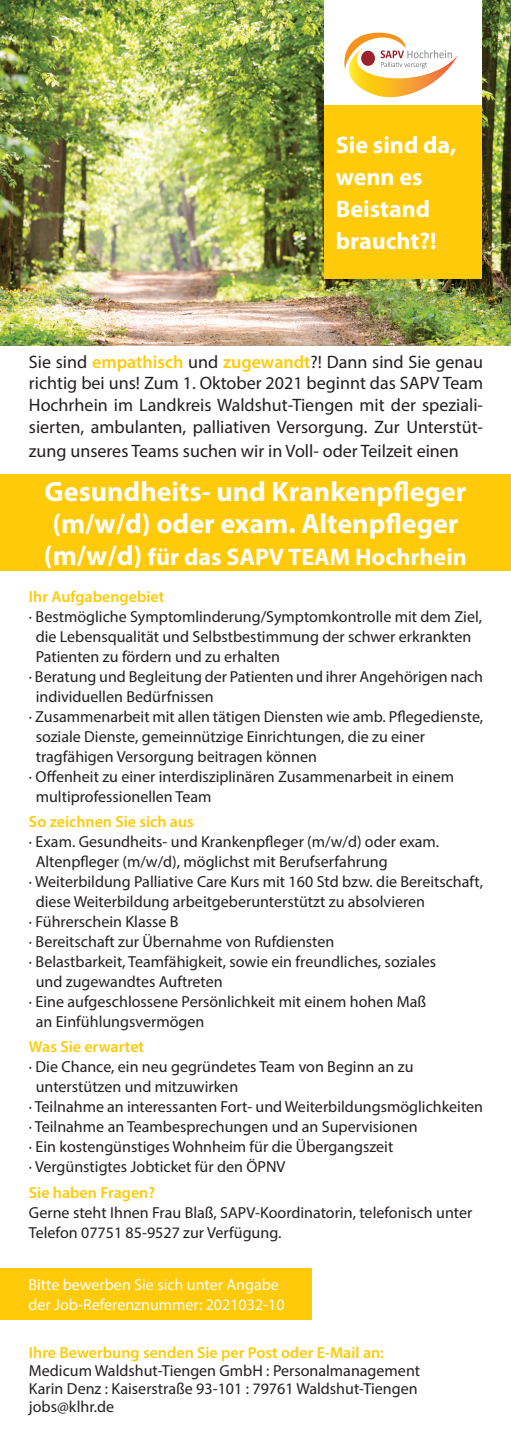
<style>
.page{position:relative;width:511px;height:1440px;background:#fff}
.page>*{position:absolute;margin:0;border:0;box-sizing:border-box;transform-origin:0 0}
.t1{font:700 28px/32px "Myriad Pro";color:#fff}
.t2{font:700 24px/32px "Myriad Pro";color:#fff}
.t3{font:18px/21.6px "Myriad Pro";color:#231f20;text-align:justify}
.t4{font:16px/18px "Myriad Pro";color:#231f20}
.t5{font:600 16px "Myriad Pro";color:#feca0a}
.t6{font:16px/20px "Myriad Pro";color:#fff}
.s1{font-weight:600;color:#feca0a}
.s2{font-size:28px}
</style>
<div class="page">
<img style="left:0;top:0;width:510px;height:346px">
<div style="left:324px;top:0;width:158px;height:106px;background:#fff"></div>
<svg style="left:344px;top:33px;width:113px;height:65px"></svg>
<div style="left:324px;top:105px;width:158px;height:174px;background:#feca0a"></div>
<div style="left:0;top:1269px;width:311px;height:51px;background:#feca0a"></div>
<div style="left:0;top:475px;width:510px;height:96px;background:#feca0a"></div>
<h2 class="t2" style="left:335px;top:128px;width:122px">Sie sind da, wenn es<br>Beistand braucht?!</h2>
<p class="t3" style="left:29px;top:351px;width:455px">Sie sind <span class="s1">empathisch</span> und <span class="s1">zugewandt</span>?! Dann sind Sie genau richtig bei uns! Zum 1. Oktober 2021 beginnt das SAPV Team Hochrhein im Landkreis Waldshut-Tiengen mit der speziali&shy;sierten, ambulanten, palliativen Versorgung. Zur Unterstüt-</p>
<p class="t3" style="left:29px;top:440px;width:431px">zung unseres Teams suchen wir in Voll- oder Teilzeit einen</p>
<h1 class="t1" style="left:45px;top:475px;width:423px">Gesundheits- und Krankenpfleger (m/w/d) oder exam. Altenpfleger</h1>
<h2 class="t2" style="left:44px;top:541px;width:424px"><span class="s2">(m/w/d)</span> für das SAPV TEAM Hochrhein</h2>
<p class="t5" style="left:29px;top:586px;width:137px">Ihr Aufgabengebiet</p>
<p class="t4" style="left:29px;top:607px;width:454px">· Bestmögliche Symptomlinderung/Symptomkontrolle mit dem Ziel,</p>
<p class="t4" style="left:36px;top:627px;width:436px">die Lebensqualität und Selbstbestimmung der schwer erkrankten</p>
<p class="t4" style="left:36px;top:647px;width:246px">Patienten zu fördern und zu erhalten</p>
<p class="t4" style="left:29px;top:667px;width:455px">· Beratung und Begleitung der Patienten und ihrer Angehörigen nach</p>
<p class="t4" style="left:36px;top:687px;width:179px">individuellen Bedürfnissen</p>
<p class="t4" style="left:29px;top:707px;width:455px">· Zusammenarbeit mit allen tätigen Diensten wie amb. Pflegedienste,</p>
<p class="t4" style="left:36px;top:727px;width:390px">soziale Dienste, gemeinnützige Einrichtungen, die zu einer</p>
<p class="t4" style="left:36px;top:747px;width:282px">tragfähigen Versorgung beitragen können</p>
<p class="t4" style="left:29px;top:767px;width:426px">· Offenheit zu einer interdisziplinären Zusammenarbeit in einem</p>
<p class="t4" style="left:36px;top:787px;width:177px">multiprofessionellen Team</p>
<p class="t5" style="left:29px;top:812px;width:166px">So zeichnen Sie sich aus</p>
<p class="t4" style="left:29px;top:833px;width:411px">· Exam. Gesundheits- und Krankenpfleger (m/w/d) oder exam.</p>
<p class="t4" style="left:36px;top:853px;width:353px">Altenpfleger (m/w/d), möglichst mit Berufserfahrung</p>
<p class="t4" style="left:29px;top:873px;width:455px">· Weiterbildung Palliative Care Kurs mit 160 Std bzw. die Bereitschaft,</p>
<p class="t4" style="left:36px;top:893px;width:390px">diese Weiterbildung arbeitgeberunterstützt zu absolvieren</p>
<p class="t4" style="left:29px;top:913px;width:151px">· Führerschein Klasse B</p>
<p class="t4" style="left:29px;top:933px;width:307px">· Bereitschaft zur Übernahme von Rufdiensten</p>
<p class="t4" style="left:29px;top:953px;width:408px">· Belastbarkeit, Teamfähigkeit, sowie ein freundliches, soziales</p>
<p class="t4" style="left:36px;top:973px;width:188px">und zugewandtes Auftreten</p>
<p class="t4" style="left:29px;top:993px;width:398px">· Eine aufgeschlossene Persönlichkeit mit einem hohen Maß</p>
<p class="t4" style="left:36px;top:1013px;width:170px">an Einfühlungsvermögen</p>
<p class="t5" style="left:29px;top:1036px;width:117px">Was Sie erwartet</p>
<p class="t4" style="left:29px;top:1057px;width:386px">· Die Chance, ein neu gegründetes Team von Beginn an zu</p>
<p class="t4" style="left:36px;top:1077px;width:204px">unterstützen und mitzuwirken</p>
<p class="t4" style="left:29px;top:1097px;width:455px">· Teilnahme an interessanten Fort- und Weiterbildungsmöglichkeiten</p>
<p class="t4" style="left:29px;top:1117px;width:390px">· Teilnahme an Teambesprechungen und an Supervisionen</p>
<p class="t4" style="left:29px;top:1137px;width:365px">· Ein kostengünstiges Wohnheim für die Übergangszeit</p>
<p class="t4" style="left:29px;top:1157px;width:258px">· Vergünstigtes Jobticket für den ÖPNV</p>
<p class="t5" style="left:29px;top:1182px;width:128px">Sie haben Fragen?</p>
<p class="t4" style="left:29px;top:1202px;width:444px;line-height:20px">Gerne steht Ihnen Frau Blaß, SAPV-Koordinatorin, telefonisch unter<br>Telefon 07751 85-9527 zur Verfügung.</p>
<p class="t6" style="left:28px;top:1275px;width:257px">Bitte bewerben Sie sich unter Angabe der Job-Referenznummer: 2021032-10</p>
<p class="t5" style="left:29px;top:1342px;width:356px">Ihre Bewerbung senden Sie per Post oder E-Mail an:</p>
<p class="t4" style="left:29px;top:1361px;width:392px">Medicum Waldshut-Tiengen GmbH : Personalmanagement<br>Karin Denz : Kaiserstraße 93-101 : 79761 Waldshut-Tiengen jobs@klhr.de</p>
</div>
